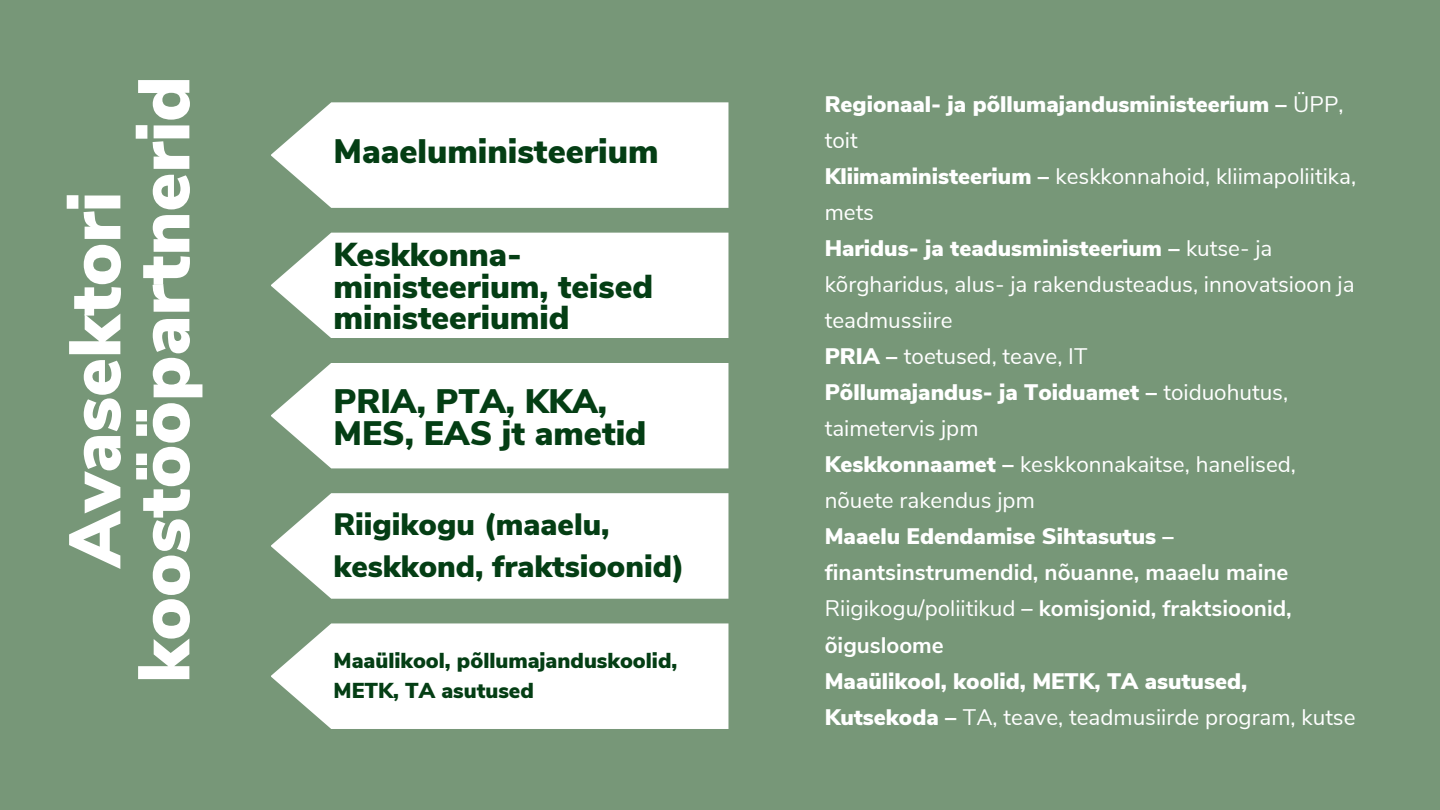
<style>
.page{position:relative;width:1440px;height:810px;background:#779778}
.page>*{position:absolute;margin:0;border:0;box-sizing:border-box;transform-origin:0 0}
.t1{font:900 72.7px/69px "Nunito Sans";color:#fff;text-align:center}
.t2{font:900 33.9px/31.5px "Nunito Sans";color:#043e14}
.t3{font:900 33.1px/31.3px "Nunito Sans";color:#043e14}
.t4{font:900 30.8px/42.8px "Nunito Sans";color:#043e14}
.t5{font:22.4px/36.1px "Nunito Sans";color:#fff}
.t6{font:900 22.4px/36.1px "Nunito Sans";color:#fff}
.t7{font:700 22.4px/36.1px "Nunito Sans";color:#fff}
.t8{font:900 21.5px/29.8px "Nunito Sans";color:#043e14}
.s1{font-weight:400}
.s2{font-weight:900}
</style>
<div class="page">
<svg style="left:271px;top:102px;width:457px;height:106px;background:#f5f7f5"></svg>
<div style="left:271px;top:233px;width:457px;height:105px;background:#fff"></div>
<div style="left:271px;top:363px;width:457px;height:105px;background:#fff"></div>
<svg style="left:271px;top:493px;width:457px;height:106px;background:#f5f7f5"></svg>
<svg style="left:271px;top:623px;width:457px;height:106px;background:#f5f7f5"></svg>
<h1 class="t1" style="left:62px;top:683px;width:608px;rotate:-90deg">Avasektori koostööpartnerid</h1>
<h2 class="t2" style="left:333px;top:136px;width:326px">Maaeluministeerium</h2>
<h2 class="t3" style="left:334px;top:240px;width:321px">Keskkonna&shy;ministeerium, teised ministeeriumid</h2>
<h2 class="t2" style="left:333px;top:386px;width:315px">PRIA, PTA, KKA,<br>MES, EAS jt ametid</h2>
<h2 class="t4" style="left:333px;top:503px;width:352px">Riigikogu (maaelu, keskkond, fraktsioonid)</h2>
<h3 class="t8" style="left:334px;top:646px;width:345px">Maaülikool, põllumajanduskoolid,<br>METK, TA asutused</h3>
<p class="t6" style="left:825px;top:86px;width:520px">Regionaal- ja põllumajandusministeerium – <span class="s1">ÜPP, toit</span></p>
<p class="t5" style="left:825px;top:158px;width:533px"><span class="s2">Kliimaministeerium –</span> keskkonnahoid, kliimapoliitika, mets</p>
<p class="t5" style="left:825px;top:230px;width:531px"><span class="s2">Haridus- ja teadusministeerium –</span> kutse- ja kõrgharidus, alus- ja rakendusteadus, innovatsioon ja teadmussiire</p>
<p class="t5" style="left:825px;top:339px;width:264px"><span class="s2">PRIA –</span> toetused, teave, IT</p>
<p class="t6" style="left:825px;top:375px;width:465px">Põllumajandus- ja Toiduamet – <span class="s1">toiduohutus, taimetervis jpm</span></p>
<p class="t5" style="left:825px;top:447px;width:473px"><span class="s2">Keskkonnaamet –</span> keskkonnakaitse, hanelised, nõuete rakendus jpm</p>
<p class="t7" style="left:825px;top:519px;width:465px"><span class="s2">Maaelu Edendamise Sihtasutus – </span>finantsinstrumendid, nõuanne, maaelu maine</p>
<p class="t7" style="left:825px;top:591px;width:469px"><span class="s1">Riigikogu/poliitikud</span> – komisjonid, fraktsioonid, õigusloome</p>
<p class="t6" style="left:825px;top:663px;width:532px">Maaülikool, koolid, METK, TA asutused,<br>Kutsekoda – <span class="s1">TA, teave, teadmusiirde program, kutse</span></p>
</div>
